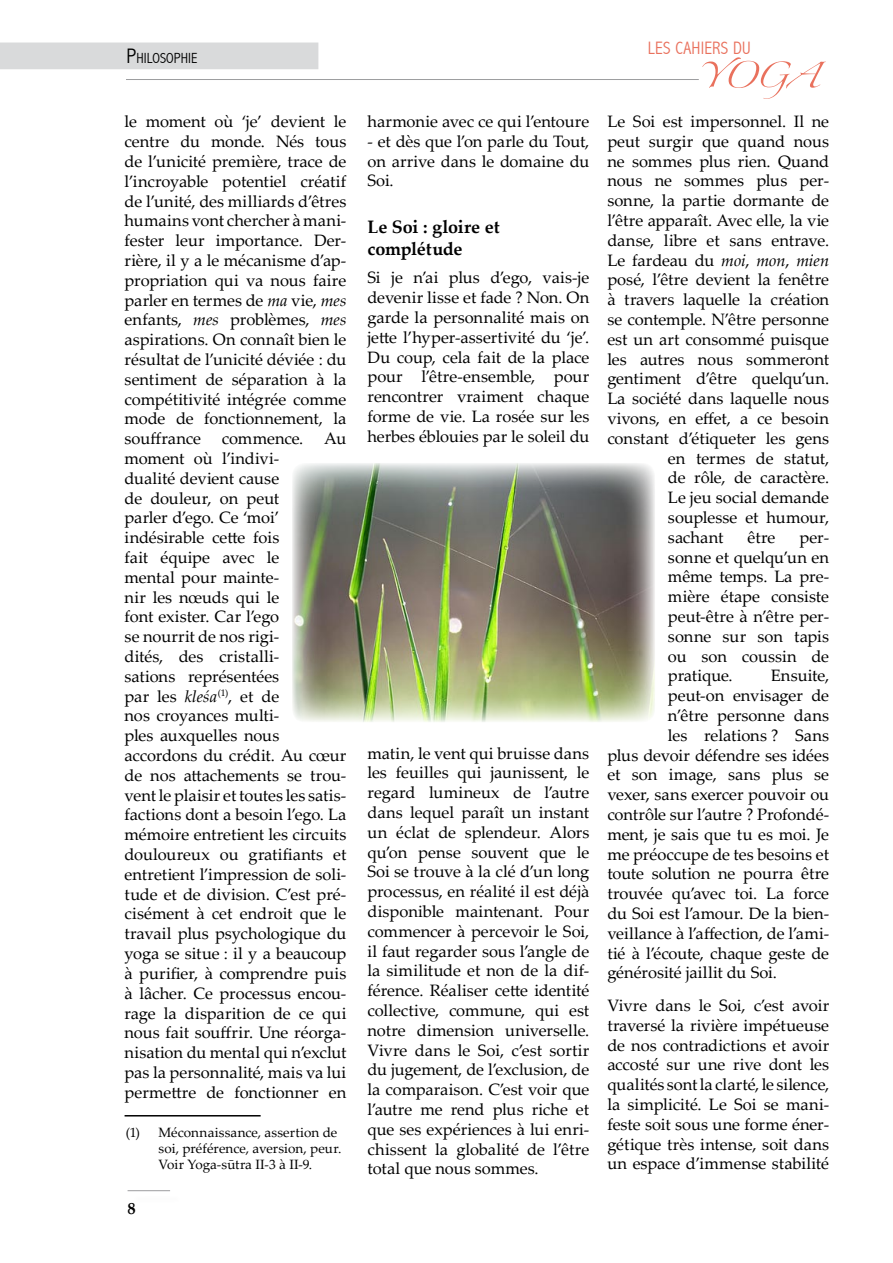
<style>
.page{position:relative;width:893px;height:1263px;background:#fff}
.page>*{position:absolute;margin:0;border:0;box-sizing:border-box;transform-origin:0 0}
.t1{font:57px "Linotype Zapfino One";color:#e9715d}
.t2{font:700 18px/21.6px "Palatino Linotype";letter-spacing:-.01em;color:#000}
.t3{font:300 condensed 18px "Abadi";letter-spacing:.01em;color:#e9715d}
.t4{font:16.5px/19.8px "Palatino Linotype";color:#000;text-align:justify}
.t5{font:300 condensed 14.7px "Abadi";color:#000}
.t6{font:13.5px/16.2px "Palatino Linotype";letter-spacing:.005em;color:#000}
.s1{font-size:21px}
.s2{font-style:italic}
</style>
<div class="page">
<div style="left:0;top:43px;width:318px;height:25px;background:#d9dadb"></div>
<div style="left:0;top:43px;width:318px;height:26px;border:2px solid #d9dadb"></div>
<hr style="left:126px;top:79px;width:573px;height:1px;background:#9c9d9f">
<hr style="left:128px;top:1190px;width:42px;height:1px;background:#9c9d9f">
<hr style="left:125px;top:1115px;width:136px;height:1px;background:#000">
<img style="left:292px;top:463px;width:363px;height:260px;border-radius:13px">
<p class="t5" style="left:127px;top:50px;width:73px"><span class="s1">P</span>HILOSOPHIE</p>
<p class="t4" style="left:125px;top:111px;width:223px">le moment où ‘je’ devient le centre du monde. Nés tous de l’unicité première, trace de l’incroyable potentiel créatif de l’unité, des milliards d’êtres humains vont chercher à mani&shy;fester leur importance. Der&shy;rière, il y a le mécanisme d’ap&shy;propriation qui va nous faire parler en termes de <span class="s2">ma</span> vie, <span class="s2">mes </span>enfants, <span class="s2">mes</span> problèmes, <span class="s2">mes </span>aspirations. On connaît bien le résultat de l’unicité déviée : du sentiment de séparation à la compétitivité intégrée comme mode de fonctionnement, la souffrance</p>
<p class="t4" style="left:222px;top:428px;width:83px">commence.</p>
<p class="t4" style="left:324px;top:428px;width:24px">Au</p>
<p class="t4" style="left:125px;top:448px;width:223px;text-align:left">moment où l’indivi-<br>dualité devient cause<br>de douleur, on peut<br>parler d’ego. Ce ‘moi’ indésirable cette fois<br>fait équipe avec le<br>mental pour mainte-<br>nir les nœuds qui le<br>font exister. Car l’ego<br>se nourrit de nos rigi-<br>dités, des cristalli-<br>sations représentées<br>par les <span class="s2">kleśa</span> <sup>(1)</sup>, et de<br>nos croyances multi-<br>ples auxquelles nous accordons du crédit. Au cœur de nos attachements se trou&shy;vent le plaisir et toutes les satis&shy;factions dont a besoin l’ego. La mémoire entretient les circuits douloureux ou gratifiants et entretient l’impression de soli&shy;tude et de division. C’est pré&shy;cisément à cet endroit que le travail plus psychologique du yoga se situe : il y a beaucoup à purifier, à comprendre puis à lâcher. Ce processus encou&shy;rage la disparition de ce qui nous fait souffrir. Une réorga&shy;nisation du mental qui n’exclut pas la personnalité, mais va lui permettre de fonctionner en</p>
<p class="t6" style="left:159px;top:1124px;width:184px;text-indent:-33px">(1) Méconnaissance, assertion de soi, préférence, aversion, peur.<br>Voir Yoga-sūtra II-3 à II-9.</p>
<p class="t4" style="left:367px;top:111px;width:223px">harmonie avec ce qui l’entoure</p>
<p class="t4" style="left:367px;top:131px;width:223px">- et dès que l’on parle du Tout, on arrive dans le domaine du Soi.</p>
<p class="t2" style="left:367px;top:216px;width:134px">Le Soi : gloire et complétude</p>
<p class="t4" style="left:367px;top:267px;width:223px">Si je n’ai plus d’ego, vais-je devenir lisse et fade ? Non. On garde la personnalité mais on jette l’hyper-assertivité du ‘je’.<br>Du coup, cela fait de la place pour l’être-ensemble, pour rencontrer vraiment chaque forme de vie. La rosée sur les herbes éblouies par le soleil du</p>
<p class="t4" style="left:367px;top:742px;width:223px">matin, le vent qui bruisse dans les feuilles qui jaunissent, le regard lumineux de l’autre dans lequel paraît un instant un éclat de splendeur. Alors qu’on pense souvent que le Soi se trouve à la clé d’un long processus, en réalité il est déjà disponible maintenant. Pour commencer à percevoir le Soi, il faut regarder sous l’angle de la similitude et non de la dif&shy;férence. Réaliser cette identité collective, commune, qui est notre dimension universelle.<br>Vivre dans le Soi, c’est sortir du jugement, de l’exclusion, de la comparaison. C’est voir que l’autre me rend plus riche et que ses expériences à lui enri&shy;chissent la globalité de l’être total que nous sommes.</p>
<p class="t3" style="left:648px;top:37px;width:104px">LES CAHIERS DU</p>
<h1 class="t1" style="left:698px;top:34px;width:124px">YOGA</h1>
<p class="t4" style="left:607px;top:111px;width:223px">Le Soi est impersonnel. Il ne</p>
<p class="t4" style="left:607px;top:131px;width:223px">peut surgir que quand nous</p>
<p class="t4" style="left:607px;top:150px;width:223px">ne sommes plus rien. Quand</p>
<p class="t4" style="left:607px;top:170px;width:223px">nous ne sommes plus per-</p>
<p class="t4" style="left:607px;top:190px;width:223px">sonne, la partie dormante de</p>
<p class="t4" style="left:607px;top:210px;width:223px">l’être apparaît. Avec elle, la vie</p>
<p class="t4" style="left:607px;top:230px;width:223px">danse, libre et sans entrave.</p>
<p class="t4" style="left:607px;top:249px;width:223px">Le fardeau du <span class="s2">moi</span>, <span class="s2">mon</span>, <span class="s2">mien</span></p>
<p class="t4" style="left:607px;top:269px;width:223px">posé, l’être devient la fenêtre</p>
<p class="t4" style="left:607px;top:289px;width:223px">à travers laquelle la création</p>
<p class="t4" style="left:607px;top:309px;width:223px">se contemple. N’être personne</p>
<p class="t4" style="left:607px;top:329px;width:223px">est un art consommé puisque</p>
<p class="t4" style="left:607px;top:348px;width:223px">les autres nous sommeront</p>
<p class="t4" style="left:607px;top:368px;width:223px">gentiment d’être quelqu’un.</p>
<p class="t4" style="left:607px;top:388px;width:223px">La société dans laquelle nous</p>
<p class="t4" style="left:607px;top:408px;width:223px">vivons, en effet, a ce besoin</p>
<p class="t4" style="left:607px;top:428px;width:223px">constant d’étiqueter les gens</p>
<p class="t4" style="left:668px;top:447px;width:163px">en termes de statut,</p>
<p class="t4" style="left:668px;top:467px;width:163px">de rôle, de caractère.</p>
<p class="t4" style="left:668px;top:487px;width:163px">Le jeu social demande</p>
<p class="t4" style="left:668px;top:507px;width:163px">souplesse et humour,</p>
<p class="t4" style="left:668px;top:527px;width:57px">sachant</p>
<p class="t4" style="left:747px;top:527px;width:30px">être</p>
<p class="t4" style="left:668px;top:527px;width:163px;text-indent:132px">per&shy;sonne et quelqu’un en même temps. La pre&shy;mière étape consiste peut-être à n’être per&shy;sonne sur son tapis ou son coussin de pratique.</p>
<p class="t4" style="left:771px;top:665px;width:60px">Ensuite,</p>
<p class="t4" style="left:668px;top:685px;width:163px">peut-on envisager de</p>
<p class="t4" style="left:668px;top:705px;width:163px">n’être personne dans</p>
<p class="t4" style="left:668px;top:725px;width:163px">les relations ? Sans</p>
<p class="t4" style="left:607px;top:744px;width:223px">plus devoir défendre ses idées</p>
<p class="t4" style="left:607px;top:764px;width:223px">et son image, sans plus se</p>
<p class="t4" style="left:607px;top:784px;width:223px">vexer, sans exercer pouvoir ou</p>
<p class="t4" style="left:607px;top:804px;width:223px">contrôle sur l’autre ? Profondé-</p>
<p class="t4" style="left:607px;top:824px;width:223px">ment, je sais que tu es moi. Je</p>
<p class="t4" style="left:607px;top:843px;width:223px">me préoccupe de tes besoins et</p>
<p class="t4" style="left:607px;top:863px;width:223px">toute solution ne pourra être</p>
<p class="t4" style="left:607px;top:883px;width:223px">trouvée qu’avec toi. La force</p>
<p class="t4" style="left:607px;top:903px;width:223px">du Soi est l’amour. De la bien-</p>
<p class="t4" style="left:607px;top:923px;width:223px">veillance à l’affection, de l’ami-</p>
<p class="t4" style="left:607px;top:942px;width:223px">tié à l’écoute, chaque geste de</p>
<p class="t4" style="left:607px;top:962px;width:171px">générosité jaillit du Soi.</p>
<p class="t4" style="left:607px;top:995px;width:223px">Vivre dans le Soi, c’est avoir traversé la rivière impétueuse de nos contradictions et avoir accosté sur une rive dont les qualités sont la clarté, le silence, la simplicité. Le Soi se mani&shy;feste soit sous une forme éner&shy;gétique très intense, soit dans un espace d’immense stabilité</p>
</div>
